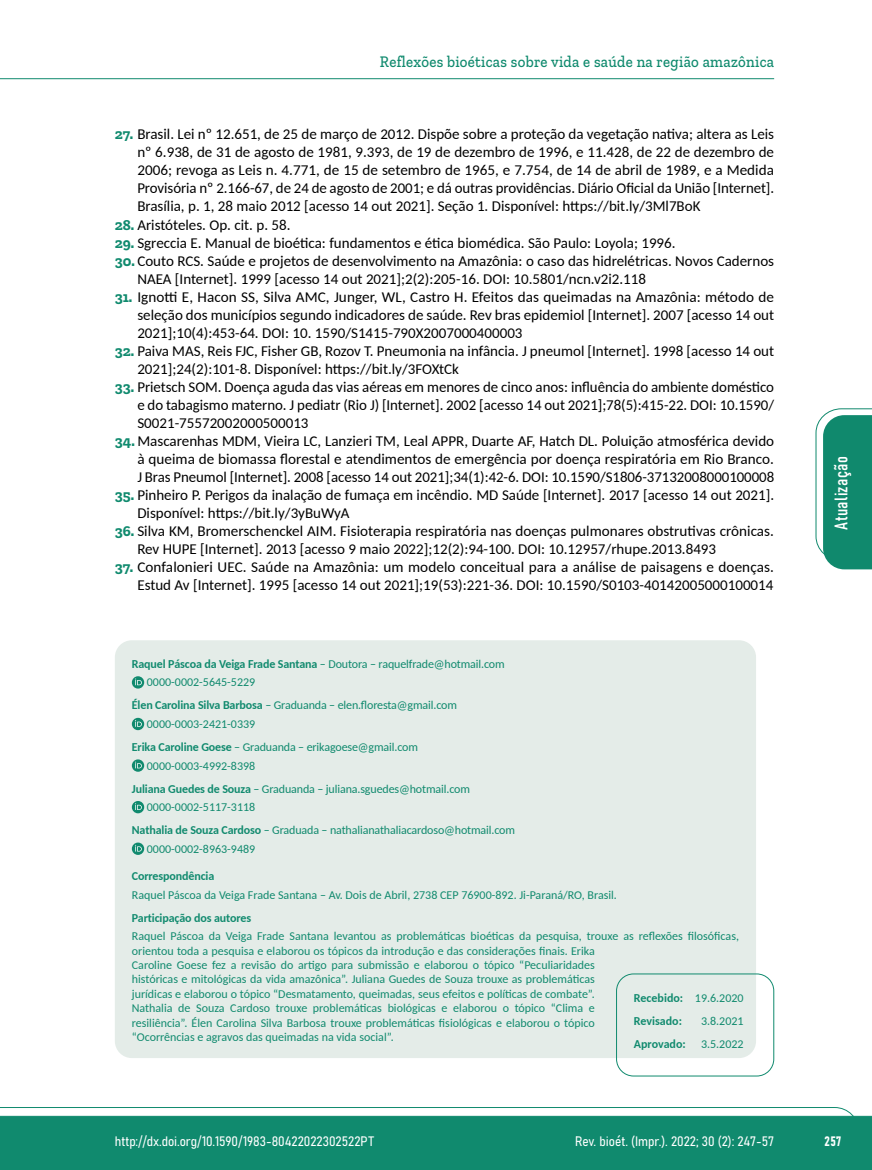
<style>
.page{position:relative;width:872px;height:1170px;background:#fff}
.page>*{position:absolute;margin:0;border:0;box-sizing:border-box;transform-origin:0 0}
.t1{font:18px "Bahnschrift";letter-spacing:.02em;color:#fff}
.t2{font:500 16.5px "Zilla Slab";letter-spacing:.02em;color:#108a6e;scale:.9 1}
.t3{font:15px/18px "Carlito";color:#000;text-align:justify}
.t4{font:13.5px "Bahnschrift";color:#fff}
.t5{font:12px/14.4px "Carlito";color:#108a6e}
.t6{font:700 12px/23px "Carlito";letter-spacing:-.01em;color:#108a6e}
.s1{font-family:"Zilla Slab";font-weight:700;color:#108a6e}
.s2{font-weight:700}
.s3{font-weight:400}
</style>
<div class="page">
<svg style="left:0;top:1107px;width:859px;height:62px;background:#2e9880"></svg>
<hr style="left:0;top:78px;width:774px;height:1px;background:#108a6e">
<svg style="left:815px;top:408px;width:57px;height:161px"></svg>
<div style="left:115px;top:640px;width:641px;height:417px;background:#e4ece8;border-radius:17px"></div>
<svg style="left:132px;top:676px;width:12px;height:12px"></svg>
<svg style="left:135px;top:678px;width:7px;height:7px"></svg>
<svg style="left:132px;top:717px;width:12px;height:13px"></svg>
<svg style="left:135px;top:720px;width:7px;height:6px"></svg>
<svg style="left:132px;top:759px;width:12px;height:12px"></svg>
<svg style="left:135px;top:761px;width:7px;height:7px"></svg>
<svg style="left:132px;top:801px;width:12px;height:12px"></svg>
<svg style="left:135px;top:803px;width:7px;height:6px"></svg>
<svg style="left:132px;top:842px;width:12px;height:12px"></svg>
<svg style="left:135px;top:844px;width:7px;height:7px"></svg>
<div style="left:616px;top:973px;width:158px;height:103px;border:1px solid #108a6e;border-radius:17px"></div>
<p class="t2" style="left:380px;top:53px;width:439px">Reflexões bioéticas sobre vida e saúde na região amazônica</p>
<p class="t3" style="left:137px;top:125px;width:638px;text-indent:-22px"><span class="s1">27.</span> Brasil. Lei nº 12.651, de 25 de março de 2012. Dispõe sobre a proteção da vegetação nativa; altera as Leis nº 6.938, de 31 de agosto de 1981, 9.393, de 19 de dezembro de 1996, e 11.428, de 22 de dezembro de 2006; revoga as Leis n. 4.771, de 15 de setembro de 1965, e 7.754, de 14 de abril de 1989, e a Medida Provisória nº 2.166-67, de 24 de agosto de 2001; e dá outras providências. Diário Oficial da União [Internet].<br>Brasília, p. 1, 28 maio 2012 [acesso 14 out 2021]. Seção 1. Disponível: https://bit.ly/3Ml7BoK</p>
<p class="t3" style="left:115px;top:215px;width:177px"><span class="s1">28.</span> Aristóteles. Op. cit. p. 58.</p>
<p class="t3" style="left:115px;top:233px;width:562px"><span class="s1">29.</span> Sgreccia E. Manual de bioética: fundamentos e ética biomédica. São Paulo: Loyola; 1996.</p>
<p class="t3" style="left:137px;top:251px;width:638px;text-indent:-22px"><span class="s1">30.</span> Couto RCS. Saúde e projetos de desenvolvimento na Amazônia: o caso das hidrelétricas. Novos Cadernos<br>NAEA [Internet]. 1999 [acesso 14 out 2021];2(2):205-16. DOI: 10.5801/ncn.v2i2.118</p>
<p class="t3" style="left:137px;top:287px;width:638px;text-indent:-22px"><span class="s1">31.</span> Ignotti E, Hacon SS, Silva AMC, Junger, WL, Castro H. Efeitos das queimadas na Amazônia: método de seleção dos municípios segundo indicadores de saúde. Rev bras epidemiol [Internet]. 2007 [acesso 14 out 2021];10(4):453-64. DOI: 10. 1590/S1415-790X2007000400003</p>
<p class="t3" style="left:137px;top:341px;width:638px;text-indent:-22px"><span class="s1">32.</span> Paiva MAS, Reis FJC, Fisher GB, Rozov T. Pneumonia na infância. J pneumol [Internet]. 1998 [acesso 14 out<br>2021];24(2):101-8. Disponível: https://bit.ly/3FOXtCk</p>
<p class="t3" style="left:137px;top:377px;width:638px;text-indent:-22px"><span class="s1">33.</span> Prietsch SOM. Doença aguda das vias aéreas em menores de cinco anos: influência do ambiente doméstico e do tabagismo materno. J pediatr (Rio J) [Internet]. 2002 [acesso 14 out 2021];78(5):415-22. DOI: 10.1590/ S0021-75572002000500013</p>
<p class="t3" style="left:137px;top:431px;width:638px;text-indent:-22px"><span class="s1">34.</span> Mascarenhas MDM, Vieira LC, Lanzieri TM, Leal APPR, Duarte AF, Hatch DL. Poluição atmosférica devido à queima de biomassa florestal e atendimentos de emergência por doença respiratória em Rio Branco.<br>J Bras Pneumol [Internet]. 2008 [acesso 14 out 2021];34(1):42-6. DOI: 10.1590/S1806-37132008000100008</p>
<p class="t3" style="left:137px;top:485px;width:638px;text-indent:-22px"><span class="s1">35.</span> Pinheiro P. Perigos da inalação de fumaça em incêndio. MD Saúde [Internet]. 2017 [acesso 14 out 2021].<br>Disponível: https://bit.ly/3yBuWyA</p>
<p class="t3" style="left:137px;top:521px;width:638px;text-indent:-22px"><span class="s1">36.</span> Silva KM, Bromerschenckel AIM. Fisioterapia respiratória nas doenças pulmonares obstrutivas crônicas.<br>Rev HUPE [Internet]. 2013 [acesso 9 maio 2022];12(2):94-100. DOI: 10.12957/rhupe.2013.8493</p>
<p class="t3" style="left:115px;top:557px;width:660px;text-align:right"><span class="s1">37.</span> Confalonieri UEC. Saúde na Amazônia: um modelo conceitual para a análise de paisagens e doenças.<br>Estud Av [Internet]. 1995 [acesso 14 out 2021];19(53):221-36. DOI: 10.1590/S0103-40142005000100014</p>
<p class="t5" style="left:147px;top:654px;width:359px;line-height:18.6px;text-indent:-15px"><span class="s2">Raquel Páscoa da Veiga Frade Santana</span> – Doutora – raquelfrade@hotmail.com<br>0000-0002-5645-5229</p>
<p class="t5" style="left:147px;top:695px;width:311px;line-height:18.6px;text-indent:-15px"><span class="s2">Élen Carolina Silva Barbosa</span> – Graduanda – elen.floresta@gmail.com<br>0000-0003-2421-0339</p>
<p class="t5" style="left:147px;top:737px;width:273px;line-height:18.6px;text-indent:-15px"><span class="s2">Erika Caroline Goese</span> – Graduanda – erikagoese@gmail.com<br>0000-0003-4992-8398</p>
<p class="t5" style="left:147px;top:778px;width:324px;line-height:18.6px;text-indent:-15px"><span class="s2">Juliana Guedes de Souza</span> – Graduanda – juliana.sguedes@hotmail.com<br>0000-0002-5117-3118</p>
<p class="t5" style="left:147px;top:820px;width:369px;line-height:18.6px;text-indent:-15px"><span class="s2">Nathalia de Souza Cardoso</span> – Graduada – nathalianathaliacardoso@hotmail.com<br>0000-0002-8963-9489</p>
<p class="t6" style="left:132px;top:863px;width:84px">Correspondência</p>
<p class="t5" style="left:132px;top:886px;width:486px">Raquel Páscoa da Veiga Frade Santana – Av. Dois de Abril, 2738 CEP 76900-892. Ji-Paraná/RO, Brasil.</p>
<p class="t6" style="left:132px;top:905px;width:121px">Participação dos autores</p>
<p class="t5" style="left:132px;top:928px;width:608px">Raquel Páscoa da Veiga Frade Santana levantou as problemáticas bioéticas da pesquisa, trouxe as reflexões filosóficas, orientou toda a pesquisa e elaborou os tópicos da introdução e das considerações finais. Erika<br>Caroline Goese fez a revisão do artigo para submissão e elaborou o tópico “Peculiaridades<br>históricas e mitológicas da vida amazônica”. Juliana Guedes de Souza trouxe as problemáticas<br>jurídicas e elaborou o tópico “Desmatamento, queimadas, seus efeitos e políticas de combate”.<br>Nathalia de Souza Cardoso trouxe problemáticas biológicas e elaborou o tópico “Clima e<br>resiliência”. Élen Carolina Silva Barbosa trouxe problemáticas fisiológicas e elaborou o tópico<br>“Ocorrências e agravos das queimadas na vida social”.</p>
<p class="t6" style="left:634px;top:985px;width:111px">Recebido: <span class="s3">19.6.2020<br></span>Revisado:</p>
<p class="t5" style="left:701px;top:1012px;width:44px">3.8.2021</p>
<p class="t6" style="left:634px;top:1031px;width:53px">Aprovado:</p>
<p class="t5" style="left:701px;top:1035px;width:44px">3.5.2022</p>
<p class="t1" style="left:827px;top:529px;width:75px;rotate:-90deg">Atualização</p>
<p class="t4" style="left:115px;top:1131px;width:261px">http://dx.doi.org/10.1590/1983-80422022302522PT</p>
<p class="t4" style="left:575px;top:1131px;width:200px">Rev. bioét. (Impr.). 2022; 30 (2): 247-57</p>
<p class="t4" style="left:824px;top:1130px;width:18px">257</p>
</div>
